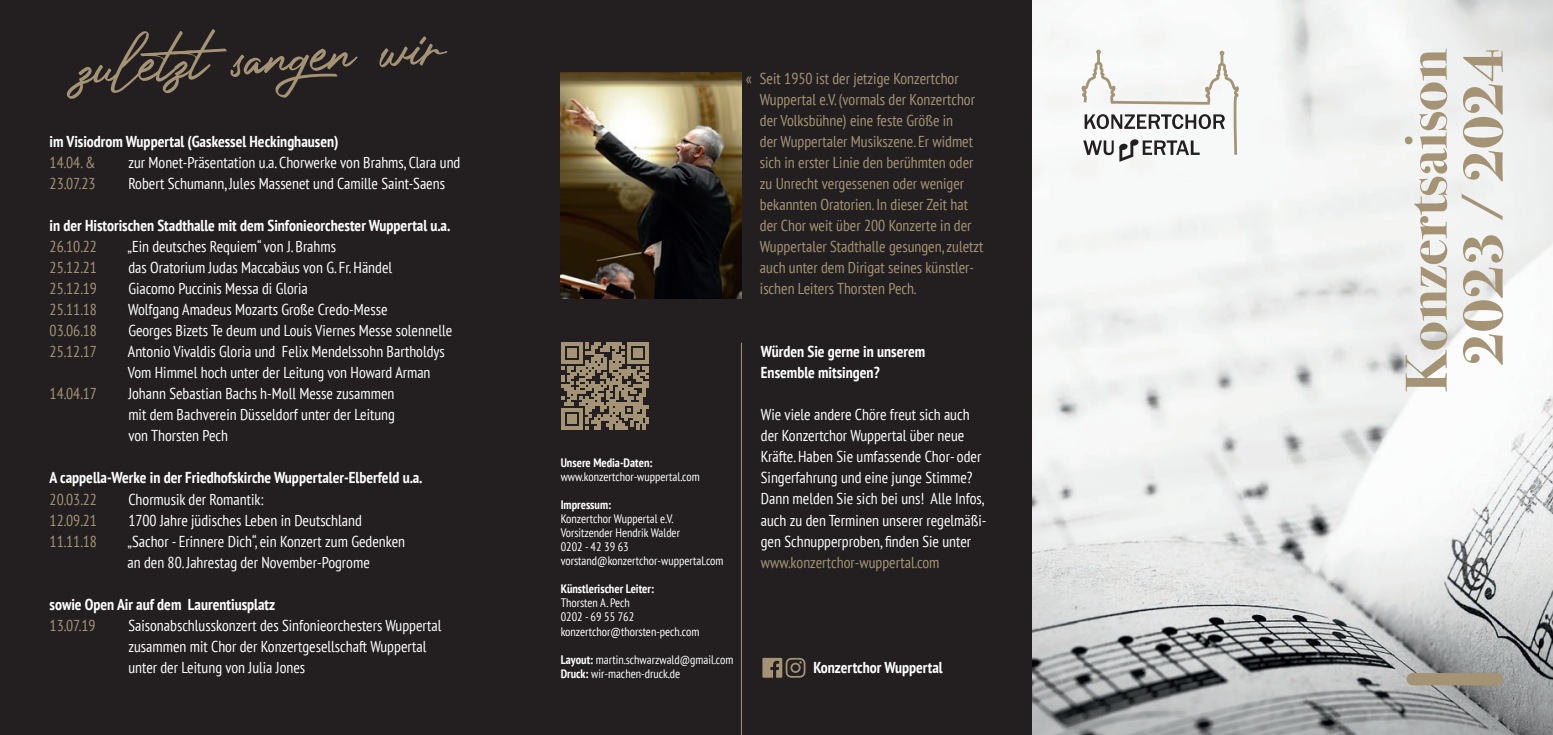
<style>
.page{position:relative;width:1553px;height:735px;background:#fff}
.page>*{position:absolute;margin:0;border:0;box-sizing:border-box;transform-origin:0 0}
.t1{font:80.15px "Photograph Signature";color:#a49475}
.t2{font:700 59.32px/56px "Bodoni Svty Two ITCTT";color:#a49475;text-align:center}
.t3{font:condensed 15.75px/21px "PT Sans";color:#fff}
.t4{font:condensed 15.75px/21px "PT Sans";color:#a49475}
.t5{font:700 condensed 15.75px/21px "PT Sans";color:#fff}
.t6{font:condensed 12.25px/14px "PT Sans";color:#fff}
.t7{font:700 condensed 12.25px "PT Sans";color:#fff}
.s1{font-weight:700}
</style>
<div class="page">
<div style="left:0;top:0;width:1032px;height:734px;background:#231f20"></div>
<img style="left:1032px;top:0;width:521px;height:734px">
<div style="left:1412px;top:672px;width:85px;height:13px;background:#a49475"></div>
<svg style="left:1081px;top:50px;width:158px;height:112px"></svg>
<svg style="left:762px;top:657px;width:43px;height:20px"></svg>
<img style="left:561px;top:72px;width:181px;height:226px">
<hr style="left:741px;top:342px;width:1px;height:392px;background:#a49475">
<svg style="left:561px;top:342px;width:88px;height:87px"></svg>
<h1 class="t1" style="left:76px;top:-7px;width:368px;rotate:-3deg">zuletzt sangen wir</h1>
<p class="t5" style="left:50px;top:131px;width:290px">im Visiodrom Wuppertal (Gaskessel Heckinghausen)</p>
<p class="t4" style="left:50px;top:152px;width:47px">14.04. &amp;</p>
<p class="t3" style="left:128px;top:152px;width:333px">zur Monet-Präsentation u.a. Chorwerke von Brahms, Clara und</p>
<p class="t4" style="left:50px;top:173px;width:47px">23.07.23</p>
<p class="t3" style="left:128px;top:173px;width:318px">Robert Schumann, Jules Massenet und Camille Saint-Saens</p>
<p class="t5" style="left:50px;top:215px;width:402px">in der Historischen Stadthalle mit dem Sinfonieorchester Wuppertal u.a.</p>
<p class="t4" style="left:50px;top:236px;width:49px">26.10.22</p>
<p class="t3" style="left:127px;top:236px;width:210px">„Ein deutsches Requiem“ von J. Brahms</p>
<p class="t4" style="left:50px;top:257px;width:49px">25.12.21</p>
<p class="t3" style="left:128px;top:257px;width:265px">das Oratorium Judas Maccabäus von G. Fr. Händel</p>
<p class="t4" style="left:50px;top:278px;width:49px">25.12.19</p>
<p class="t3" style="left:128px;top:278px;width:181px">Giacomo Puccinis Messa di Gloria</p>
<p class="t4" style="left:50px;top:299px;width:49px">25.11.18</p>
<p class="t3" style="left:128px;top:299px;width:261px">Wolfgang Amadeus Mozarts Große Credo-Messe</p>
<p class="t4" style="left:50px;top:320px;width:49px">03.06.18</p>
<p class="t3" style="left:128px;top:320px;width:325px">Georges Bizets Te deum und Louis Viernes Messe solennelle</p>
<p class="t4" style="left:50px;top:341px;width:49px">25.12.17</p>
<p class="t3" style="left:128px;top:341px;width:318px">Antonio Vivaldis Gloria und Felix Mendelssohn Bartholdys<br>Vom Himmel hoch unter der Leitung von Howard Arman</p>
<p class="t4" style="left:50px;top:383px;width:49px">14.04.17</p>
<p class="t3" style="left:128px;top:383px;width:268px;text-align:justify">Johann Sebastian Bachs h-Moll Messe zusammen mit dem Bachverein Düsseldorf unter der Leitung von Thorsten Pech</p>
<p class="t5" style="left:50px;top:467px;width:374px">A cappella-Werke in der Friedhofskirche Wuppertaler-Elberfeld u.a.</p>
<p class="t4" style="left:50px;top:488px;width:49px">20.03.22</p>
<p class="t3" style="left:128px;top:488px;width:137px">Chormusik der Romantik:</p>
<p class="t4" style="left:50px;top:509px;width:49px">12.09.21</p>
<p class="t3" style="left:128px;top:509px;width:235px">1700 Jahre jüdisches Leben in Deutschland</p>
<p class="t4" style="left:50px;top:530px;width:49px">11.11.18</p>
<p class="t3" style="left:127px;top:530px;width:279px">„Sachor - Erinnere Dich“, ein Konzert zum Gedenken an den 80. Jahrestag der November-Pogrome</p>
<p class="t5" style="left:50px;top:593px;width:227px">sowie Open Air auf dem Laurentiusplatz</p>
<p class="t4" style="left:50px;top:614px;width:48px">13.07.19</p>
<p class="t3" style="left:128px;top:614px;width:315px">Saisonabschlusskonzert des Sinfonieorchesters Wuppertal zusammen mit Chor der Konzertgesellschaft Wuppertal unter der Leitung von Julia Jones</p>
<p class="t4" style="left:760px;top:68px;width:225px;text-indent:-14px">« Seit 1950 ist der jetzige Konzertchor Wuppertal e.V. (vormals der Konzertchor der Volksbühne) eine feste Größe in<br>der Wuppertaler Musikszene. Er widmet sich in erster Linie den berühmten oder zu Unrecht vergessenen oder weniger bekannten Oratorien. In dieser Zeit hat der Chor weit über 200 Konzerte in der Wuppertaler Stadthalle gesungen, zuletzt auch unter dem Dirigat seines künstler&shy;ischen Leiters Thorsten Pech.</p>
<p class="t7" style="left:561px;top:454px;width:93px">Unsere Media-Daten:</p>
<p class="t6" style="left:561px;top:469px;width:140px">www.konzertchor-wuppertal.com</p>
<p class="t7" style="left:561px;top:496px;width:52px">Impressum:</p>
<p class="t6" style="left:561px;top:511px;width:164px">Konzertchor Wuppertal e.V.<br>Vorsitzender Hendrik Walder<br>0202 - 42 39 63 vorstand@konzertchor-wuppertal.com</p>
<p class="t7" style="left:561px;top:580px;width:95px">Künstlerischer Leiter:</p>
<p class="t6" style="left:561px;top:595px;width:140px">Thorsten A. Pech<br>0202 - 69 55 762 konzertchor@thorsten-pech.com</p>
<p class="t6" style="left:561px;top:651px;width:174px"><span class="s1">Layout:</span> martin.schwarzwald@gmail.com<br><span class="s1">Druck:</span> wir-machen-druck.de</p>
<p class="t5" style="left:761px;top:341px;width:166px">Würden Sie gerne in unserem<br>Ensemble mitsingen?</p>
<p class="t3" style="left:761px;top:404px;width:227px">Wie viele andere Chöre freut sich auch der Konzertchor Wuppertal über neue Kräfte. Haben Sie umfassende Chor- oder Singerfahrung und eine junge Stimme?<br>Dann melden Sie sich bei uns! Alle Infos, auch zu den Terminen unserer regelmäßi&shy;gen Schnupperproben, finden Sie unter</p>
<p class="t4" style="left:761px;top:551px;width:180px">www.konzertchor-wuppertal.com</p>
<p class="t5" style="left:813px;top:656px;width:131px">Konzertchor Wuppertal</p>
<h2 class="t2" style="left:1393px;top:392px;width:345px;rotate:-90deg">Konzertsaison<br>2023 / 2024</h2>
</div>
